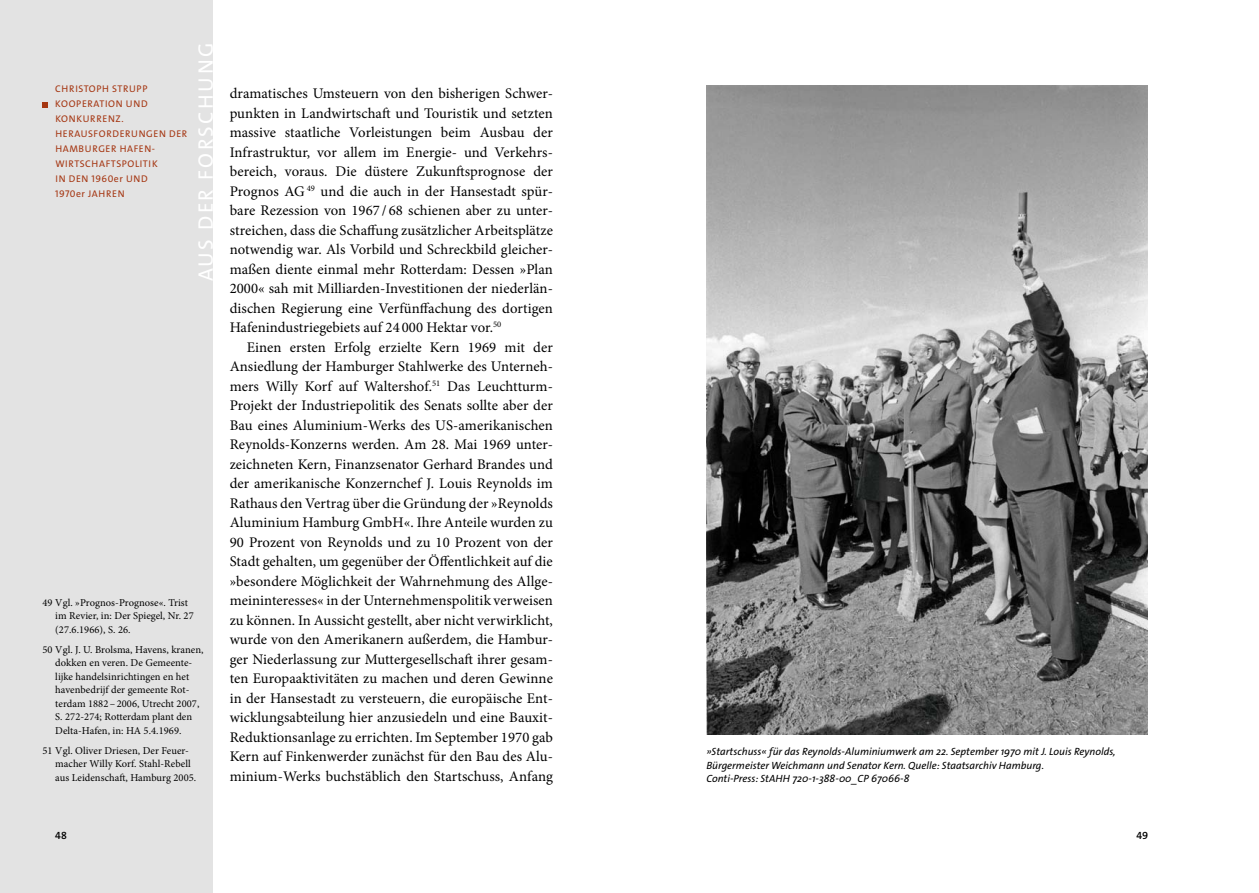
<style>
.page{position:relative;width:1259px;height:893px;background:#fff}
.page>*{position:absolute;margin:0;border:0;box-sizing:border-box;transform-origin:0 0}
.t1{font:21px "The Sans Os F";letter-spacing:.115em;color:#fff}
.t2{font:14.7px/19.5px "Minion Pro";letter-spacing:.005em;color:#000;text-align:justify}
.t3{font:10.5px/13.5px "Minion Pro";letter-spacing:.005em;color:#000}
.t4{font:italic 10.5px/13.5px "The Sans Os F";color:#000}
.t5{font:600 10.5px "The Sans Os F";color:#000}
.t6{font:9.75px/15px "The Sans Os F";letter-spacing:.065em;color:#a53612}
</style>
<div class="page">
<div style="left:0;top:0;width:213px;height:893px;background:#e3e3e3"></div>
<svg style="left:43px;top:102px;width:5px;height:5px"></svg>
<img style="left:706px;top:85px;width:442px;height:649px">
<h1 class="t1" style="left:192px;top:281px;width:240px;rotate:-90deg">AUS DER FORSCHUNG</h1>
<p class="t6" style="left:55px;top:82px;width:133px">CH RISTOPH STRUPP<br>KOOPERATION UND<br>KONKURRENZ.<br>HERAUSFORDERUNGEN DER<br>HAMBURGER HAFEN-<br>WIRTSCHAFTSPOLITIK<br>IN DEN 1960ER UND<br>1970ER JAH REN</p>
<p class="t2" style="left:230px;top:84px;width:325px">dramatisches Umsteuern von den bisherigen Schwer&shy;punkten in Landwirtschaft und Touristik und setzten massive staatliche Vorleistungen beim Ausbau der Infrastruktur, vor allem im Energie- und Verkehrs&shy;bereich, voraus. Die düstere Zukunftsprognose der Prognos AG <sup>49</sup> und die auch in der Hansestadt spür&shy;bare Rezession von 1967 / 68 schienen aber zu unter&shy;streichen, dass die Schaffung zusätzlicher Arbeitsplätze notwendig war. Als Vorbild und Schreckbild gleicher&shy;maßen diente einmal mehr Rotterdam: Dessen »Plan 2000« sah mit Milliarden-Investitionen der niederlän&shy;dischen Regierung eine Verfünffachung des dortigen Hafenindustriegebiets auf 24 000 Hektar vor.<sup>50</sup></p>
<p class="t2" style="left:230px;top:337px;width:325px;text-indent:17px">Einen ersten Erfolg erzielte Kern 1969 mit der Ansiedlung der Hamburger Stahlwerke des Unterneh&shy;mers Willy Korf auf Waltershof.<sup>51</sup> Das Leuchtturm-Projekt der Industriepolitik des Senats sollte aber der Bau eines Aluminium-Werks des US-amerikanischen Reynolds-Konzerns werden. Am 28. Mai 1969 unter&shy;zeichneten Kern, Finanzsenator Gerhard Brandes und der amerikanische Konzernchef J. Louis Reynolds im Rathaus den Vertrag über die Gründung der »Reynolds Aluminium Hamburg GmbH«. Ihre Anteile wurden zu 90 Prozent von Reynolds und zu 10 Prozent von der Stadt gehalten, um gegenüber der Öffentlichkeit auf die »besondere Möglichkeit der Wahrnehmung des Allge&shy;meininteresses« in der Unternehmenspolitik verweisen zu können. In Aussicht gestellt, aber nicht verwirklicht, wurde von den Amerikanern außerdem, die Hambur&shy;ger Niederlassung zur Muttergesellschaft ihrer gesam&shy;ten Europaaktivitäten zu machen und deren Gewinne in der Hansestadt zu versteuern, die europäische Ent&shy;wicklungsabteilung hier anzusiedeln und eine Bauxit-Reduktionsanlage zu errichten. Im September 1970 gab Kern auf Finkenwerder zunächst für den Bau des Alu&shy;minium-Werks buchstäblich den Startschuss, Anfang</p>
<p class="t3" style="left:55px;top:596px;width:140px;text-indent:-13px">49 Vgl. »Prognos-Prognose«. Trist im Revier, in: Der Spiegel, Nr. 27 (27.6.1966), S. 26.</p>
<p class="t3" style="left:55px;top:643px;width:150px;text-indent:-13px">50 Vgl. J. U. Brolsma, Havens, kranen, dokken en veren. De Gemeente&shy;lijke handelsinrichtingen en het havenbedrijf der gemeente Rot&shy;terdam 1882 – 2006, Utrecht 2007,<br>S. 272-274; Rotterdam plant den<br>Delta-Hafen, in: HA 5.4.1969.</p>
<p class="t3" style="left:55px;top:744px;width:142px;text-indent:-13px">51 Vgl. Oliver Driesen, Der Feuer&shy;macher Willy Korf. Stahl-Rebell aus Leidenschaft, Hamburg 2005.</p>
<p class="t4" style="left:706px;top:745px;width:411px">»Startschuss« für das Reynolds-Aluminiumwerk am 22. September 1970 mit J. Louis Reynolds,<br>Bürgermeister Weichmann und Senator Kern. Quelle: Staatsarchiv Hamburg.<br>Conti-Press: StAHH 720-1-388-00_CP 67066-8</p>
<p class="t5" style="left:55px;top:829px;width:13px">48</p>
<p class="t5" style="left:1136px;top:829px;width:13px">49</p>
</div>
